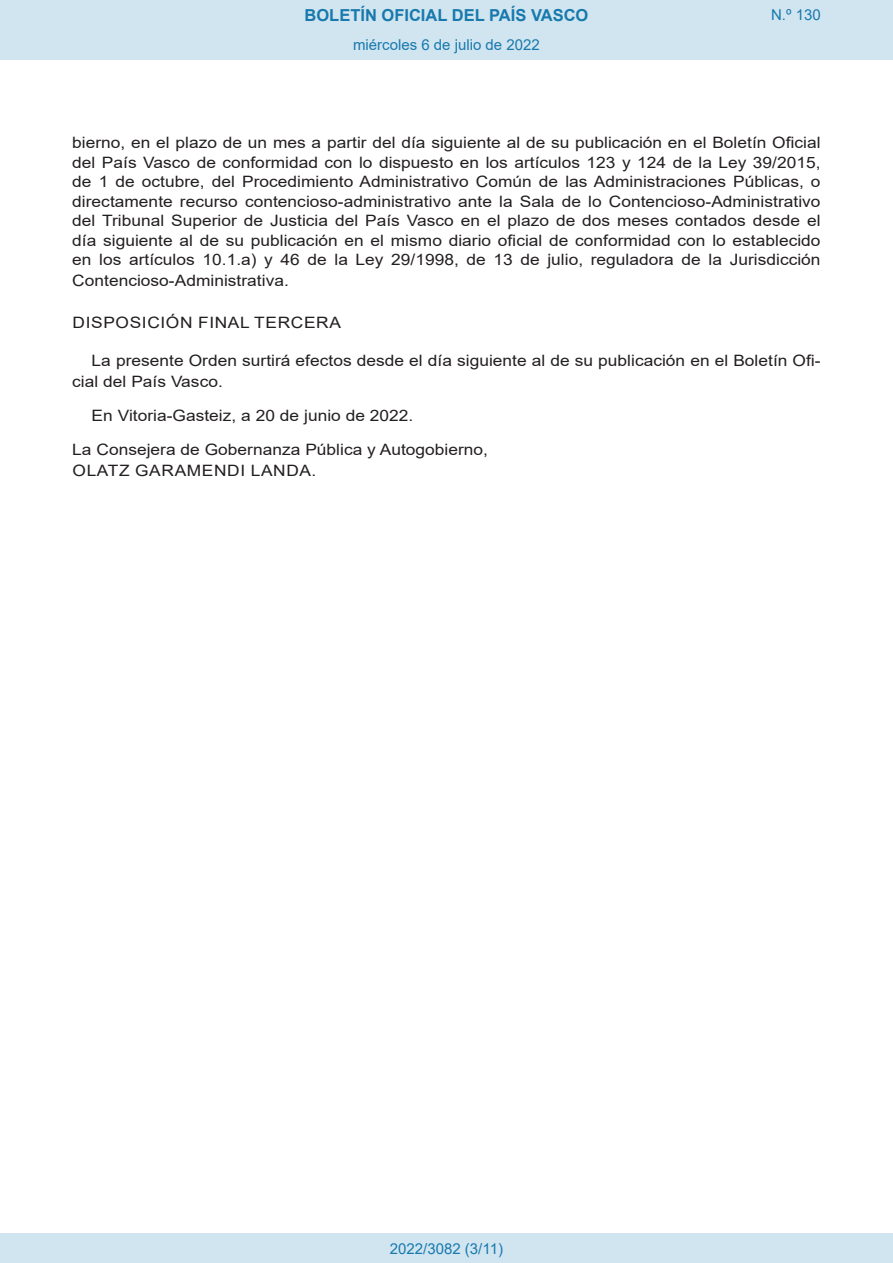
<style>
.page{position:relative;width:893px;height:1263px;background:#fff}
.page>*{position:absolute;margin:0;border:0;box-sizing:border-box;transform-origin:0 0}
.t1{font:700 16.5px "Arial";color:#1879ad}
.BOPVDetalle{font:15.6px/19.5px "Arial";color:#231f20;text-align:justify;scale:1.11 1}
.BOPVFirmaPuesto{font:15.6px "Arial";color:#231f20;scale:1.11 1}
.BOPVFirmaLugFec{font:15.6px "Arial";color:#231f20;scale:1.11 1}
.BOPVDisposicion{font:15.6px "Arial";letter-spacing:.035em;color:#231f20;scale:1.11 1}
.BOPVFirmaNombre{font:15.6px "Arial";letter-spacing:.035em;color:#231f20;scale:1.11 1}
.Paginacion_Centro{font:15px "Arial";color:#1879ad}
</style>
<div class="page">
<div style="left:0;top:0;width:893px;height:60px;background:#d0e5f0"></div>
<div style="left:0;top:1233px;width:893px;height:30px;background:#d0e5f0"></div>
<p class="t1" style="left:305px;top:3px;width:285px">BOLETÍN OFICIAL DEL PAÍS VASCO</p>
<p class="Paginacion_Centro" style="left:353px;top:35px;width:188px">miércoles 6 de julio de 2022</p>
<p class="Paginacion_Centro" style="left:771px;top:5px;width:51px">N.º 130</p>
<p class="BOPVDetalle" style="left:72px;top:133px;width:676px">bierno, en el plazo de un mes a partir del día siguiente al de su publicación en el Boletín Oficial del País Vasco de conformidad con lo dispuesto en los artículos 123 y 124 de la Ley 39/2015, de 1 de octubre, del Procedimiento Administrativo Común de las Administraciones Públicas, o directamente recurso contencioso-administrativo ante la Sala de lo Contencioso-Administrativo del Tribunal Superior de Justicia del País Vasco en el plazo de dos meses contados desde el día siguiente al de su publicación en el mismo diario oficial de conformidad con lo establecido en los artículos 10.1.a) y 46 de la Ley 29/1998, de 13 de julio, reguladora de la Jurisdicción</p>
<p class="BOPVDetalle" style="left:72px;top:271px;width:197px">Contencioso-Administrativa.</p>
<p class="BOPVDisposicion" style="left:73px;top:312px;width:243px">DISPOSICIÓN FINAL TERCERA</p>
<p class="BOPVDetalle" style="left:72px;top:350px;width:676px;line-height:21px;text-indent:19px">La presente Orden surtirá efectos desde el día siguiente al de su publicación en el Boletín Ofi&shy;cial del País Vasco.</p>
<p class="BOPVFirmaLugFec" style="left:92px;top:405px;width:291px">En Vitoria-Gasteiz, a 20 de junio de 2022.</p>
<p class="BOPVFirmaPuesto" style="left:72px;top:439px;width:376px">La Consejera de Gobernanza Pública y Autogobierno,</p>
<p class="BOPVFirmaNombre" style="left:73px;top:460px;width:221px">OLATZ GARAMENDI LANDA.</p>
<p class="Paginacion_Centro" style="left:390px;top:1238px;width:115px">2022/3082 (3/11)</p>
</div>
